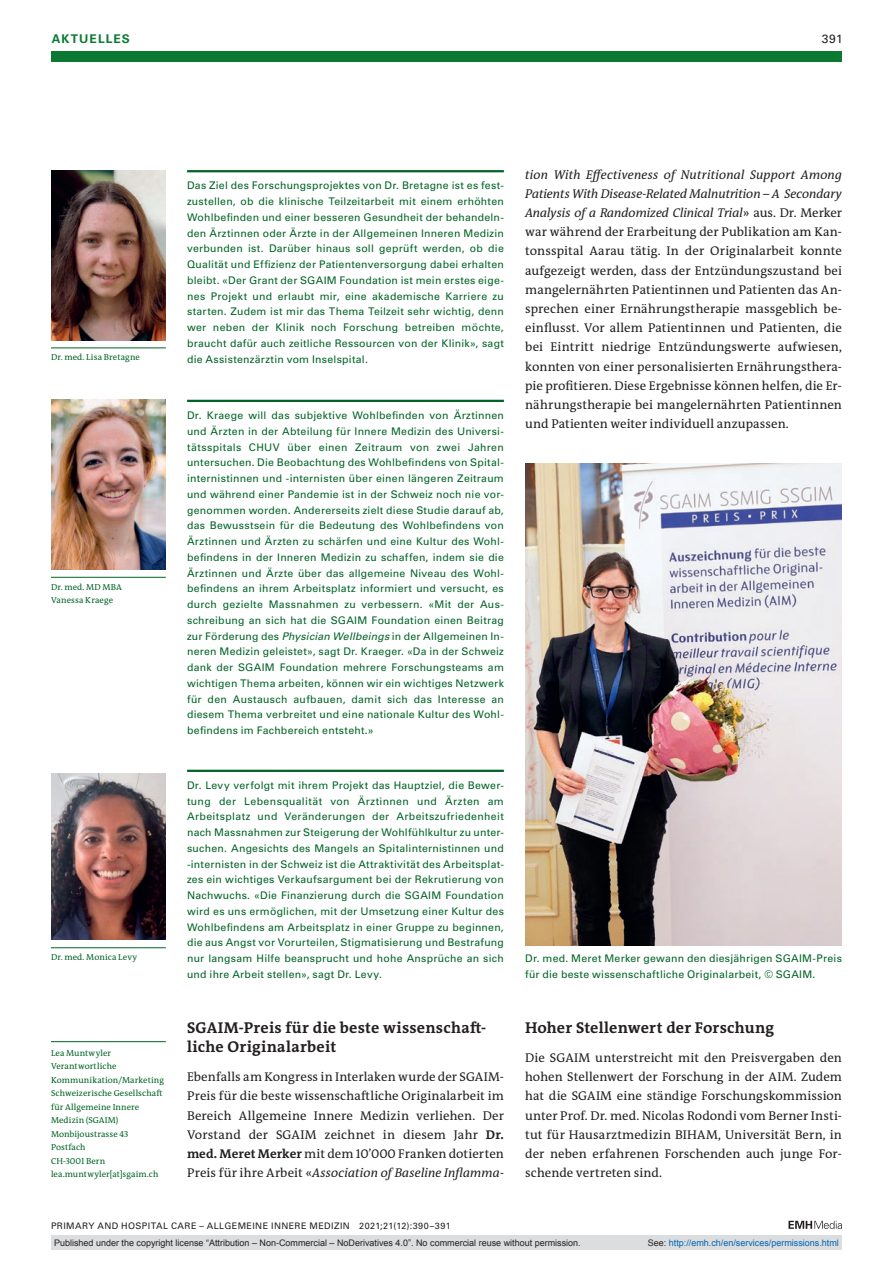
<style>
.page{position:relative;width:893px;height:1263px;background:#fff}
.page>*{position:absolute;margin:0;border:0;box-sizing:border-box;transform-origin:0 0}
.Head1{font:700 15.75px/19.2px "The Antiqua B W7";letter-spacing:.015em;color:#231f20}
.Paragraph{font:12.75px/19.2px "The Antiqua B W5 Plain";letter-spacing:.005em;color:#231f20;text-align:justify}
.t1{font:700 12px "Univers LT Std";letter-spacing:.085em;color:#0b7931}
.t2{font:12px "Univers LT Std";color:#231f20}
.Paragraph_Start{font:10.5px/15.8px "Univers LT Std";letter-spacing:.025em;color:#016325;text-align:justify}
.Figure_Caption{font:10.5px/15.8px "Univers LT Std";letter-spacing:.02em;color:#016325}
.t3{font:9px "Arial";color:#231f20}
.t4{font:9px "Univers LT Std";letter-spacing:.05em;color:#231f20}
.t5{font:9px "Arial";color:#0066b3}
.Correspondence{font:8.7px/13.5px "The Antiqua B W5 Plain";letter-spacing:.01em;color:#016325}
.Figure_Caption_Margi{font:8.7px/13.5px "The Antiqua B W5 Plain";letter-spacing:.015em;color:#016325}
.s1{font-style:italic}
.s2{font-family:"The Antiqua B W7";font-weight:700}
.s3{color:#231f20}
</style>
<div class="page">
<div style="left:51px;top:51px;width:791px;height:11px;background:#0b7931"></div>
<svg style="left:788px;top:1221px;width:54px;height:8px"></svg>
<hr style="left:187px;top:170px;width:317px;height:2px;background:#016325">
<hr style="left:187px;top:400px;width:317px;height:2px;background:#016325">
<hr style="left:187px;top:770px;width:317px;height:2px;background:#016325">
<hr style="left:51px;top:1041px;width:115px;height:1px;background:#016325">
<img style="left:51px;top:170px;width:115px;height:170px">
<hr style="left:51px;top:348px;width:115px;height:1px;background:#016325">
<img style="left:51px;top:400px;width:115px;height:170px">
<hr style="left:51px;top:577px;width:115px;height:1px;background:#016325">
<img style="left:51px;top:773px;width:115px;height:167px">
<hr style="left:51px;top:947px;width:115px;height:1px;background:#016325">
<img style="left:525px;top:463px;width:317px;height:482px">
<div style="left:51px;top:1235px;width:791px;height:15px;background:#dcdddf"></div>
<p class="t1" style="left:52px;top:31px;width:79px">AKTUELLES</p>
<p class="t2" style="left:822px;top:31px;width:23px">391</p>
<p class="Figure_Caption_Margi" style="left:51px;top:350px;width:91px">Dr. med. Lisa Bretagne</p>
<p class="Figure_Caption_Margi" style="left:51px;top:580px;width:72px">Dr. med. MD MBA<br>Vanessa Kraege</p>
<p class="Figure_Caption_Margi" style="left:51px;top:950px;width:88px">Dr. med. Monica Levy</p>
<p class="Correspondence" style="left:51px;top:1046px;width:115px">Lea Muntwyler<br>Verantwortliche<br>Kommunikation/Marketing<br>Schweizerische Gesellschaft für Allgemeine Innere<br>Medizin (SGAIM)<br>Monbijoustrasse 43<br>Postfach<br>CH-3001 Bern lea.muntwyler[at]sgaim.ch</p>
<p class="Paragraph_Start" style="left:187px;top:178px;width:318px">Das Ziel des Forschungsprojektes von Dr. Bretagne ist es fest&shy;zustellen, ob die klinische Teilzeitarbeit mit einem erhöhten Wohlbefinden und einer besseren Gesundheit der behandeln&shy;den Ärztinnen oder Ärzte in der Allgemeinen Inneren Medizin verbunden ist. Darüber hinaus soll geprüft werden, ob die Qualität und Effizienz der Patientenversorgung dabei erhalten bleibt. «Der Grant der SGAIM Foundation ist mein erstes eige&shy;nes Projekt und erlaubt mir, eine akademische Karriere zu starten. Zudem ist mir das Thema Teilzeit sehr wichtig, denn wer neben der Klinik noch Forschung betreiben möchte, braucht dafür auch zeitliche Ressourcen von der Klinik», sagt die Assistenzärztin vom Inselspital.</p>
<p class="Paragraph_Start" style="left:187px;top:407px;width:318px">Dr. Kraege will das subjektive Wohlbefinden von Ärztinnen und Ärzten in der Abteilung für Innere Medizin des Universi&shy;tätsspitals CHUV über einen Zeitraum von zwei Jahren untersuchen. Die Beobachtung des Wohlbefindens von Spital&shy;internistinnen und -internisten über einen längeren Zeitraum und während einer Pandemie ist in der Schweiz noch nie vor&shy;genommen worden. Andererseits zielt diese Studie darauf ab, das Bewusstsein für die Bedeutung des Wohlbefindens von Ärztinnen und Ärzten zu schärfen und eine Kultur des Wohl&shy;befindens in der Inneren Medizin zu schaffen, indem sie die Ärztinnen und Ärzte über das allgemeine Niveau des Wohl&shy;befindens an ihrem Arbeitsplatz informiert und versucht, es durch gezielte Massnahmen zu verbessern. «Mit der Aus&shy;schreibung an sich hat die SGAIM Foundation einen Beitrag zur Förderung des <span class="s1">Physician Wellbeings</span> in der Allgemeinen In&shy;neren Medizin geleistet», sagt Dr. Kraeger. «Da in der Schweiz dank der SGAIM Foundation mehrere Forschungsteams am wichtigen Thema arbeiten, können wir ein wichtiges Netzwerk für den Austausch aufbauen, damit sich das Interesse an diesem Thema verbreitet und eine nationale Kultur des Wohl&shy;befindens im Fachbereich entsteht.»</p>
<p class="Paragraph_Start" style="left:187px;top:777px;width:318px">Dr. Levy verfolgt mit ihrem Projekt das Hauptziel, die Bewer&shy;tung der Lebensqualität von Ärztinnen und Ärzten am Arbeitsplatz und Veränderungen der Arbeitszufriedenheit nach Massnahmen zur Steigerung der Wohlfühlkultur zu unter&shy;suchen. Angesichts des Mangels an Spitalinternistinnen und -internisten in der Schweiz ist die Attraktivität des Arbeitsplat&shy;zes ein wichtiges Verkaufsargument bei der Rekrutierung von Nachwuchs. «Die Finanzierung durch die SGAIM Foundation wird es uns ermöglichen, mit der Umsetzung einer Kultur des Wohlbefindens am Arbeitsplatz in einer Gruppe zu beginnen, die aus Angst vor Vorurteilen, Stigmatisierung und Bestrafung nur langsam Hilfe beansprucht und hohe Ansprüche an sich und ihre Arbeit stellen», sagt Dr. Levy.</p>
<p class="Head1" style="left:187px;top:1018px;width:299px">SGAIM-Preis für die beste wissenschaft&shy;liche Originalarbeit</p>
<p class="Paragraph" style="left:187px;top:1067px;width:318px">Ebenfalls am Kongress in Interlaken wurde der SGAIM-Preis für die beste wissenschaftliche Originalarbeit im Bereich Allgemeine Innere Medizin verliehen. Der Vorstand der SGAIM zeichnet in diesem Jahr <span class="s2">Dr. med. Meret Merker</span> mit dem 10’000 Franken dotierten Preis für ihre Arbeit «<span class="s1">Association of Baseline Inflamma-</span></p>
<p class="Paragraph" style="left:525px;top:165px;width:318px"><span class="s1">tion With Effectiveness of Nutritional Support Among Patients With Disease-Related Malnutrition – A Secondary Analysis of a Randomized Clinical Trial</span>» aus. Dr. Merker war während der Erarbeitung der Publikation am Kan&shy;tonsspital Aarau tätig. In der Originalarbeit konnte aufgezeigt werden, dass der Entzündungszustand bei mangelernährten Patientinnen und Patienten das An&shy;sprechen einer Ernährungstherapie massgeblich be&shy;einflusst. Vor allem Patientinnen und Patienten, die bei Eintritt niedrige Entzündungswerte aufwiesen, konnten von einer personalisierten Ernährungsthera&shy;pie profitieren. Diese Ergebnisse können helfen, die Er&shy;nährungstherapie bei mangelernährten Patientinnen und Patienten weiter individuell anzupassen.</p>
<p class="Figure_Caption" style="left:525px;top:951px;width:318px">Dr. med. Meret Merker gewann den diesjährigen SGAIM-Preis für die beste wissenschaftliche Originalarbeit, © SGAIM.</p>
<p class="Head1" style="left:525px;top:1018px;width:250px">Hoher Stellenwert der Forschung</p>
<p class="Paragraph" style="left:525px;top:1048px;width:318px">Die SGAIM unterstreicht mit den Preisvergaben den hohen Stellenwert der Forschung in der AIM. Zudem hat die SGAIM eine ständige Forschungskommission unter Prof. Dr. med. Nicolas Rodondi vom Berner Insti&shy;tut für Hausarztmedizin BIHAM, Universität Bern, in der neben erfahrenen Forschenden auch junge For&shy;schende vertreten sind.</p>
<p class="t4" style="left:51px;top:1220px;width:401px">PRIMARY AND HOSPITAL CARE – ALLGEMEINE INNERE MEDIZIN 2021;21(12):390–391</p>
<p class="t3" style="left:54px;top:1237px;width:528px">Published under the copyright license “Attribution – Non-Commercial – NoDerivatives 4.0”. No commercial reuse without permission.</p>
<p class="t5" style="left:648px;top:1237px;width:193px"><span class="s3">See:</span> http://emh.ch/en/services/permissions.html</p>
</div>
